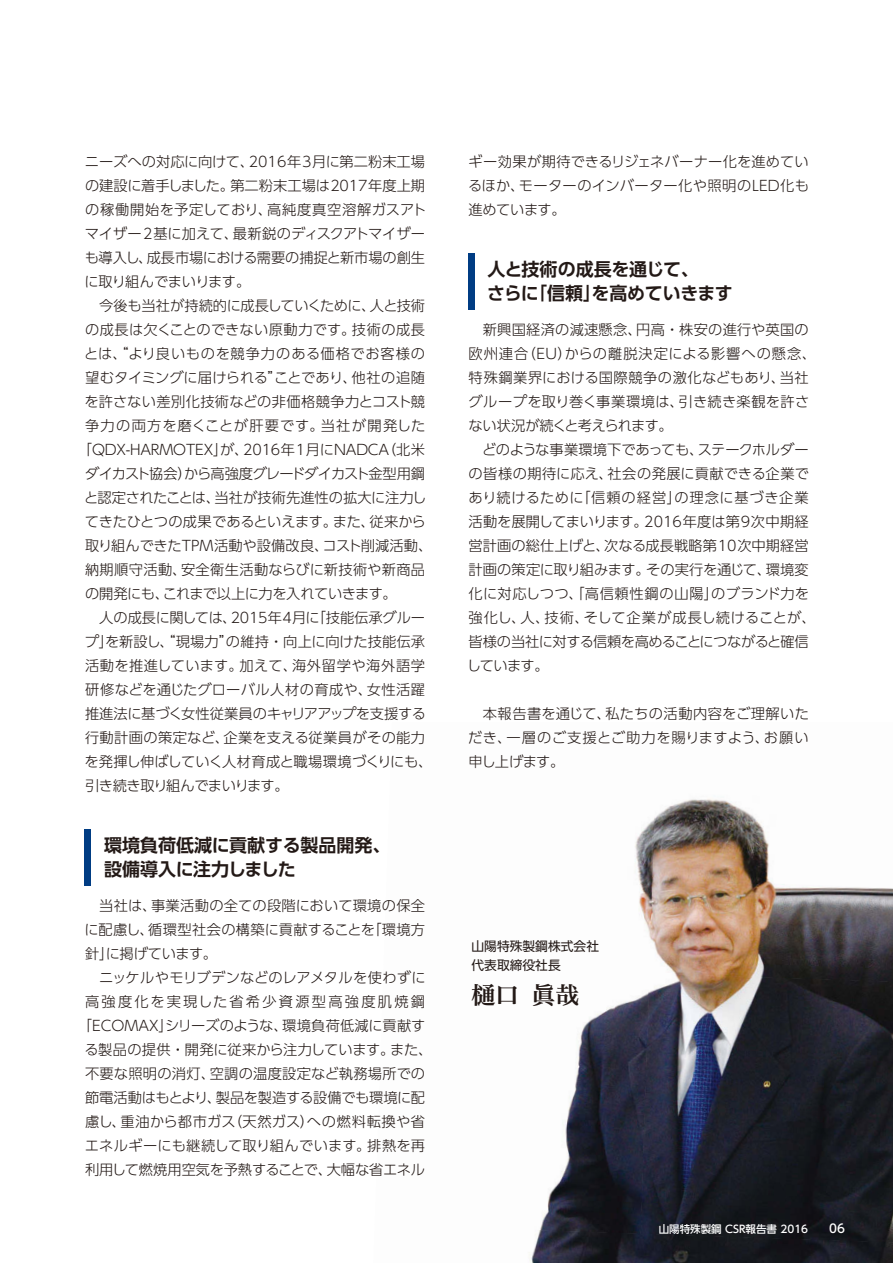
<style>
.page{position:relative;width:893px;height:1263px;background:#fff}
.page>*{position:absolute;margin:0;border:0;box-sizing:border-box;transform-origin:0 0}
.t1{font:24px "Hiragino UD Serif Std W6 90 pv RKSJ H";color:#231916}
.t2{font:18px/24px "UD Shin Go Pro De Bold 90 pv RKSJ H";letter-spacing:-.015em;color:#231916}
.t3{font:14.25px/24px "UD Shin Go Pro Light 90 pv RKSJ H";letter-spacing:.005em;color:#231916;text-align:justify}
.t4{font:14.25px "UD Shin Go Pro Light 90 pv RKSJ H";letter-spacing:-.015em;color:#231916}
.t5{font:14.25px "UD Shin Go Pro Light 90 pv RKSJ H";letter-spacing:.025em;color:#231916}
.t6{font:14.25px "UD Shin Go Pro Light 90 pv RKSJ H";letter-spacing:-.025em;color:#231916}
.t7{font:14.25px "UD Shin Go Pro Light 90 pv RKSJ H";letter-spacing:-.035em;color:#231916}
.t8{font:14.25px "UD Shin Go Pro Light 90 pv RKSJ H";letter-spacing:-.07em;color:#231916}
.t9{font:14.25px "UD Shin Go Pro Light 90 pv RKSJ H";letter-spacing:-.02em;color:#231916}
.t10{font:14.25px "UD Shin Go Pro Light 90 pv RKSJ H";letter-spacing:.035em;color:#231916}
.t11{font:14.25px "UD Shin Go Pro Light 90 pv RKSJ H";letter-spacing:.055em;color:#231916}
.t12{font:14.25px "UD Shin Go Pro Light 90 pv RKSJ H";letter-spacing:.05em;color:#231916}
.t13{font:14.25px "UD Shin Go Pro Light 90 pv RKSJ H";letter-spacing:.03em;color:#231916}
.t14{font:14.25px "UD Shin Go Pro Light 90 pv RKSJ H";letter-spacing:.085em;color:#231916}
.t15{font:14.25px "UD Shin Go Pro Light 90 pv RKSJ H";letter-spacing:-.03em;color:#231916}
.t16{font:14.25px "UD Shin Go Pro Light 90 pv RKSJ H";letter-spacing:.155em;color:#231916}
.t17{font:12.75px/18.8px "UD Shin Go Pro Regular 90 pv RKSJ H";color:#231916}
.t18{font:12px "UD Shin Go Pro Medium 90 pv RKSJ H";color:#fff}
.t19{font:10.5px "UD Shin Go Pro Medium 90 pv RKSJ H";color:#fff}
</style>
<div class="page">
<img style="left:635px;top:823px;width:14px;height:110px">
<img style="left:649px;top:799px;width:244px;height:174px">
<img style="left:541px;top:964px;width:109px;height:260px">
<img style="left:640px;top:973px;width:253px;height:251px">
<img style="left:529px;top:1224px;width:364px;height:39px">
<div style="left:85px;top:829px;width:6px;height:57px;background:#003c83"></div>
<div style="left:469px;top:253px;width:6px;height:57px;background:#003c83"></div>
<p class="t3" style="left:85px;top:151px;width:342px">ニーズへの対応に向けて、2016年3月に第二粉末工場</p>
<p class="t3" style="left:85px;top:175px;width:342px">の建設に着手しました。第二粉末工場は2017年度上期</p>
<p class="t11" style="left:85px;top:204px;width:343px">の稼働開始を予定しており、高純度真空溶解ガスアト</p>
<p class="t3" style="left:85px;top:223px;width:342px">マイザー2基に加えて、最新鋭のディスクアトマイザー</p>
<p class="t3" style="left:85px;top:247px;width:342px">も導入し、成長市場における需要の捕捉と新市場の創生</p>
<p class="t15" style="left:84px;top:276px;width:167px">に取り組んでまいります。</p>
<p class="t4" style="left:85px;top:300px;width:342px">　今後も当社が持続的に成長していくために、人と技術</p>
<p class="t3" style="left:85px;top:319px;width:342px">の成長は欠くことのできない原動力です。技術の成長</p>
<p class="t12" style="left:84px;top:348px;width:343px">とは、“より良いものを競争力のある価格でお客様の</p>
<p class="t3" style="left:85px;top:367px;width:342px">望むタイミングに届けられる”ことであり、他社の追随</p>
<p class="t3" style="left:85px;top:391px;width:342px">を許さない差別化技術などの非価格競争力とコスト競</p>
<p class="t14" style="left:85px;top:420px;width:342px">争力の両方を磨くことが肝要です。当社が開発した</p>
<p class="t3" style="left:78px;top:439px;width:349px">「QDX-HARMOTEX」が、2016年1月にNADCA（北米</p>
<p class="t8" style="left:85px;top:468px;width:342px">ダイカスト協会）から高強度グレードダイカスト金型用鋼</p>
<p class="t3" style="left:84px;top:487px;width:344px">と認定されたことは、当社が技術先進性の拡大に注力し</p>
<p class="t4" style="left:85px;top:516px;width:343px">てきたひとつの成果であるといえます。また、従来から</p>
<p class="t3" style="left:85px;top:535px;width:349px">取り組んできたTPM活動や設備改良、コスト削減活動、</p>
<p class="t5" style="left:85px;top:564px;width:342px">納期順守活動、安全衛生活動ならびに新技術や新商品</p>
<p class="t7" style="left:85px;top:588px;width:313px">の開発にも、これまで以上に力を入れていきます。</p>
<p class="t3" style="left:85px;top:607px;width:342px">　人の成長に関しては、2015年4月に「技能伝承グルー</p>
<p class="t3" style="left:85px;top:631px;width:342px">プ」を新設し、“現場力”の維持・向上に向けた技能伝承</p>
<p class="t13" style="left:85px;top:660px;width:342px">活動を推進しています。加えて、海外留学や海外語学</p>
<p class="t5" style="left:85px;top:684px;width:342px">研修などを通じたグローバル人材の育成や、女性活躍</p>
<p class="t6" style="left:85px;top:708px;width:342px">推進法に基づく女性従業員のキャリアアップを支援する</p>
<p class="t5" style="left:85px;top:732px;width:342px">行動計画の策定など、企業を支える従業員がその能力</p>
<p class="t6" style="left:85px;top:756px;width:349px">を発揮し伸ばしていく人材育成と職場環境づくりにも、</p>
<p class="t7" style="left:85px;top:780px;width:205px">引き続き取り組んでまいります。</p>
<p class="t2" style="left:104px;top:836px;width:288px">環境負荷低減に貢献する製品開発、設備導入に注力しました</p>
<p class="t3" style="left:85px;top:895px;width:342px">　当社は、事業活動の全ての段階において環境の保全</p>
<p class="t5" style="left:84px;top:924px;width:342px">に配慮し、循環型社会の構築に貢献することを「環境方</p>
<p class="t15" style="left:85px;top:948px;width:134px">針」に掲げています。</p>
<p class="t3" style="left:85px;top:967px;width:342px">　ニッケルやモリブデンなどのレアメタルを使わずに</p>
<p class="t16" style="left:85px;top:996px;width:342px">高強度化を実現した省希少資源型高強度肌焼鋼</p>
<p class="t3" style="left:78px;top:1015px;width:349px">「ECOMAX」シリーズのような、環境負荷低減に貢献す</p>
<p class="t4" style="left:84px;top:1044px;width:349px">る製品の提供・開発に従来から注力しています。また、</p>
<p class="t3" style="left:85px;top:1063px;width:342px">不要な照明の消灯、空調の温度設定など執務場所での</p>
<p class="t9" style="left:85px;top:1092px;width:342px">節電活動はもとより、製品を製造する設備でも環境に配</p>
<p class="t10" style="left:85px;top:1116px;width:342px">慮し、重油から都市ガス（天然ガス）への燃料転換や省</p>
<p class="t3" style="left:85px;top:1135px;width:342px">エネルギーにも継続して取り組んでいます。排熱を再</p>
<p class="t4" style="left:85px;top:1164px;width:342px">利用して燃焼用空気を予熱することで、大幅な省エネル</p>
<p class="t3" style="left:468px;top:151px;width:342px">ギー効果が期待できるリジェネバーナー化を進めているほか、モーターのインバーター化や照明のLED化も進めています。</p>
<p class="t2" style="left:487px;top:260px;width:247px">人と技術の成長を通じて、<br>さらに「信頼」を高めていきます</p>
<p class="t3" style="left:467px;top:319px;width:350px;text-align:left">　新興国経済の減速懸念、円高・株安の進行や英国の欧州連合（EU）からの離脱決定による影響への懸念、特殊鋼業界における国際競争の激化などもあり、当社グループを取り巻く事業環境は、引き続き楽観を許さない状況が続くと考えられます。<br>　どのような事業環境下であっても、ステークホルダーの皆様の期待に応え、社会の発展に貢献できる企業であり続けるために「信頼の経営」の理念に基づき企業活動を展開してまいります。2016年度は第9次中期経営計画の総仕上げと、次なる成長戦略第10次中期経営計画の策定に取り組みます。その実行を通じて、環境変化に対応しつつ、「高信頼性鋼の山陽」のブランド力を強化し、人、技術、そして企業が成長し続けることが、皆様の当社に対する信頼を高めることにつながると確信しています。</p>
<p class="t3" style="left:468px;top:703px;width:342px">　本報告書を通じて、私たちの活動内容をご理解いただき、一層のご支援とご助力を賜りますよう、お願い申し上げます。</p>
<p class="t17" style="left:472px;top:939px;width:129px">山陽特殊製鋼株式会社代表取締役社長</p>
<h1 class="t1" style="left:472px;top:986px;width:109px">樋口 眞哉</h1>
<p class="t19" style="left:659px;top:1225px;width:151px">山陽特殊製鋼 CSR報告書 2016</p>
<p class="t18" style="left:829px;top:1224px;width:17px">06</p>
</div>
